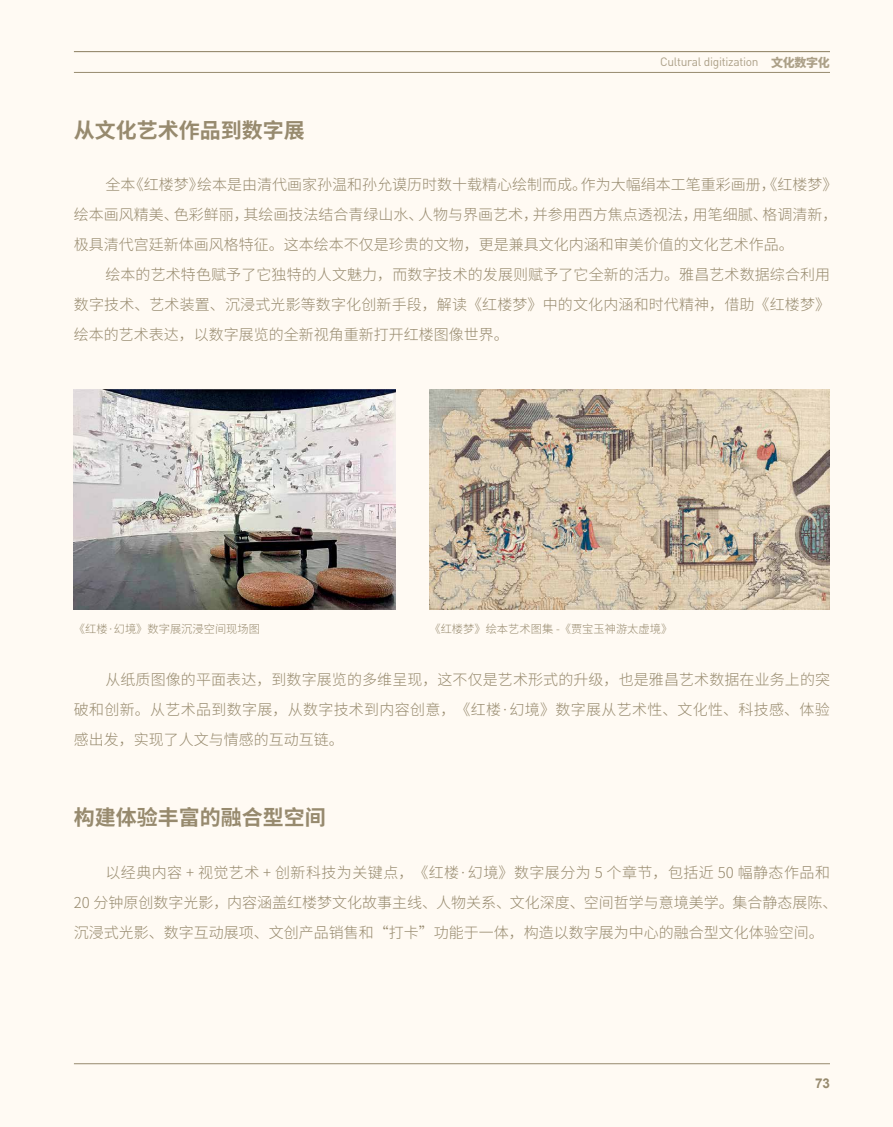
<style>
.page{position:relative;width:893px;height:1127px;background:#fffaf3}
.page>*{position:absolute;margin:0;border:0;box-sizing:border-box;transform-origin:0 0}
.t1{font:700 21px "Source Han Sans CN";color:#978a6e}
.t2{font:300 15px/30px "Source Han Sans CN";color:#978a6e;text-align:justify}
.t3{font:700 13.5px "Arial";color:#978a6e}
.t4{font:12px "DIN";letter-spacing:-.025em;color:#aca088}
.t5{font:300 11.25px "Source Han Sans CN";color:#978a6e}
.s1{font-family:"Source Han Sans CN";font-weight:800}
</style>
<div class="page">
<img style="left:429px;top:390px;width:401px;height:220px">
<img style="left:74px;top:390px;width:321px;height:220px">
<hr style="left:74px;top:51px;width:756px;height:1px;background:#978a6e">
<hr style="left:74px;top:72px;width:756px;height:1px;background:#978a6e">
<hr style="left:74px;top:1063px;width:756px;height:1px;background:#978a6e">
<p class="t4" style="left:660px;top:55px;width:171px">Cultural digitization <span class="s1">文化数字化</span></p>
<h1 class="t1" style="left:74px;top:118px;width:233px">从文化艺术作品到数字展</h1>
<p class="t2" style="left:74px;top:170px;width:765px;text-indent:32px">全本《红楼梦》绘本是由清代画家孙温和孙允谟历时数十载精心绘制而成。作为大幅绢本工笔重彩画册，《红楼梦》绘本画风精美、色彩鲜丽，其绘画技法结合青绿山水、人物与界画艺术，并参用西方焦点透视法，用笔细腻、格调清新，极具清代宫廷新体画风格特征。这本绘本不仅是珍贵的文物，更是兼具文化内涵和审美价值的文化艺术作品。</p>
<p class="t2" style="left:74px;top:260px;width:758px;text-indent:32px">绘本的艺术特色赋予了它独特的人文魅力，而数字技术的发展则赋予了它全新的活力。雅昌艺术数据综合利用数字技术、艺术装置、沉浸式光影等数字化创新手段，解读《红楼梦》中的文化内涵和时代精神，借助《红楼梦》绘本的艺术表达，以数字展览的全新视角重新打开红楼图像世界。</p>
<p class="t5" style="left:74px;top:622px;width:188px">《红楼·幻境》数字展沉浸空间现场图</p>
<p class="t5" style="left:429px;top:622px;width:244px">《红楼梦》绘本艺术图集 -《贾宝玉神游太虚境》</p>
<p class="t2" style="left:74px;top:665px;width:758px;text-indent:32px">从纸质图像的平面表达，到数字展览的多维呈现，这不仅是艺术形式的升级，也是雅昌艺术数据在业务上的突破和创新。从艺术品到数字展，从数字技术到内容创意，《红楼·幻境》数字展从艺术性、文化性、科技感、体验感出发，实现了人文与情感的互动互链。</p>
<h1 class="t1" style="left:74px;top:806px;width:254px">构建体验丰富的融合型空间</h1>
<p class="t2" style="left:74px;top:858px;width:765px;text-align:left;text-indent:32px">以经典内容 + 视觉艺术 + 创新科技为关键点，《红楼·幻境》数字展分为 5 个章节，包括近 50 幅静态作品和<br>20 分钟原创数字光影，内容涵盖红楼梦文化故事主线、人物关系、文化深度、空间哲学与意境美学。集合静态展陈、沉浸式光影、数字互动展项、文创产品销售和“打卡”功能于一体，构造以数字展为中心的融合型文化体验空间。</p>
<p class="t3" style="left:815px;top:1073px;width:16px">73</p>
</div>
